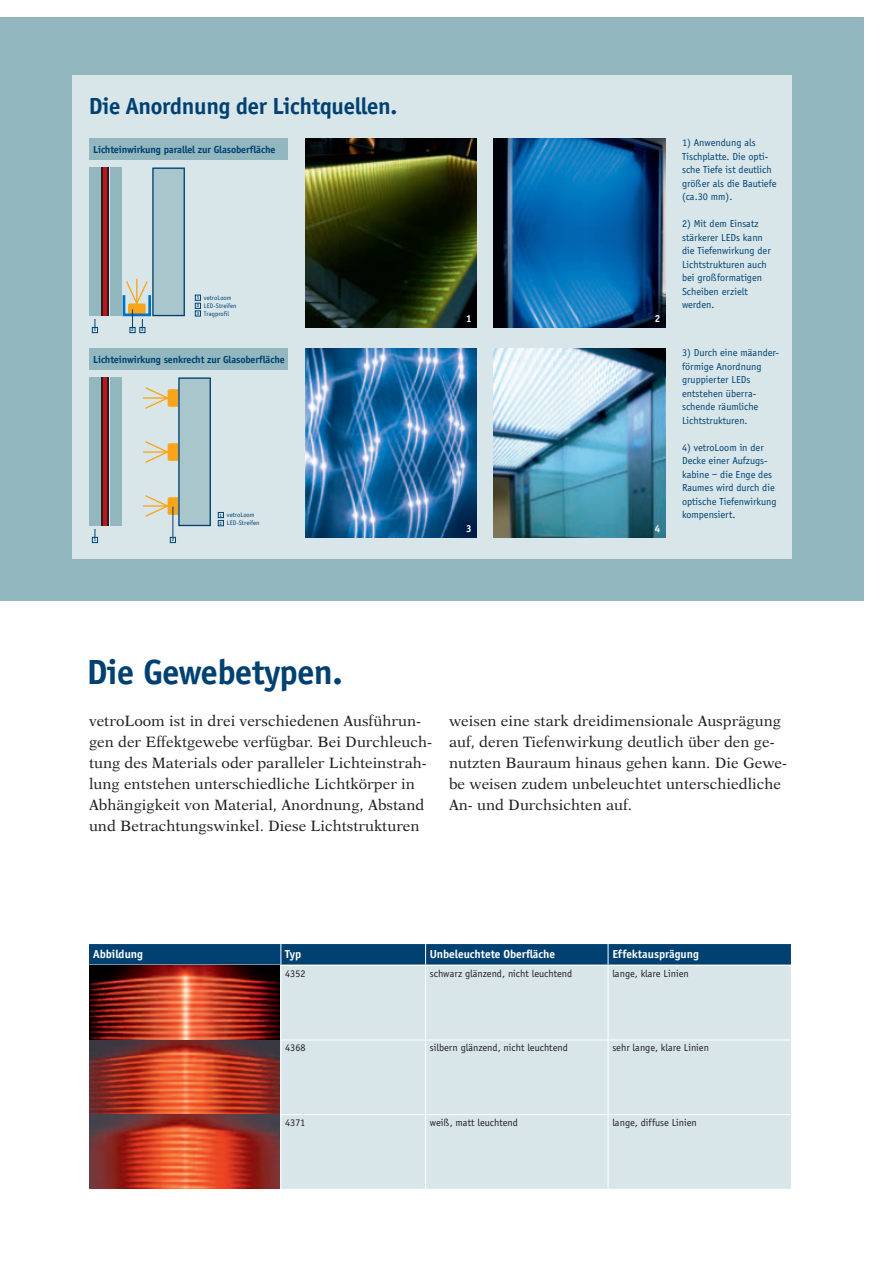
<style>
.page{position:relative;width:881px;height:1263px;background:#fff}
.page>*{position:absolute;margin:0;border:0;box-sizing:border-box;transform-origin:0 0}
.Subhead_Intro{font:700 36px "Officina Sans";letter-spacing:-.01em;color:#004171}
.Subhead_Innen{font:700 24px "Officina Sans";letter-spacing:-.01em;color:#004171}
.Copy_Innen{font:15px/21px "Dutch 823 BT Roman B";color:#231f20}
.t1{font:700 12px "Officina Sans";color:#fff}
.Bildunterschrift{font:10.5px/13.5px "Officina Sans";color:#004171}
.t2{font:10.5px "Officina Sans";color:#231f20}
.Bildunterschrift-2{font:700 10.5px "Officina Sans";letter-spacing:-.01em;color:#004171}
.t3{font:700 10.5px "Officina Sans";color:#fff}
.t4{font:6.75px/7.8px "Officina Sans";color:#004171}
.t5{font:700 4.8px/7.9px "Officina Sans";color:#004171;text-align:justify}
</style>
<div class="page">
<div style="left:0;top:17px;width:863px;height:583px;background:#92b7bf"></div>
<div style="left:89px;top:966px;width:701px;height:223px;background:#d8e6ea"></div>
<hr style="left:280px;top:966px;width:1px;height:73px;background:#fff">
<hr style="left:425px;top:966px;width:1px;height:73px;background:#fff">
<hr style="left:607px;top:966px;width:1px;height:73px;background:#fff">
<hr style="left:89px;top:1039px;width:192px;height:1px;background:#fff">
<hr style="left:281px;top:1039px;width:144px;height:1px;background:#fff">
<hr style="left:280px;top:1040px;width:1px;height:74px;background:#fff">
<hr style="left:425px;top:1039px;width:182px;height:1px;background:#fff">
<hr style="left:425px;top:1040px;width:1px;height:74px;background:#fff">
<hr style="left:608px;top:1039px;width:183px;height:1px;background:#fff">
<hr style="left:607px;top:1040px;width:1px;height:74px;background:#fff">
<hr style="left:89px;top:1114px;width:192px;height:1px;background:#fff">
<hr style="left:281px;top:1114px;width:144px;height:1px;background:#fff">
<hr style="left:280px;top:1115px;width:1px;height:74px;background:#fff">
<hr style="left:425px;top:1114px;width:182px;height:1px;background:#fff">
<hr style="left:425px;top:1115px;width:1px;height:74px;background:#fff">
<hr style="left:608px;top:1114px;width:183px;height:1px;background:#fff">
<hr style="left:607px;top:1115px;width:1px;height:74px;background:#fff">
<div style="left:89px;top:944px;width:702px;height:21px;background:#004171"></div>
<hr style="left:89px;top:964px;width:192px;height:2px;background:#fff">
<hr style="left:281px;top:964px;width:144px;height:2px;background:#fff">
<hr style="left:425px;top:964px;width:182px;height:2px;background:#fff">
<hr style="left:608px;top:964px;width:182px;height:2px;background:#fff">
<img style="left:89px;top:966px;width:191px;height:222px">
<div style="left:72px;top:75px;width:719px;height:483px;background:#d8e6ea"></div>
<img style="left:305px;top:138px;width:171px;height:189px">
<img style="left:493px;top:138px;width:171px;height:189px">
<div style="left:89px;top:167px;width:11px;height:149px;background:#92b7bf"></div>
<div style="left:110px;top:167px;width:11px;height:149px;background:#92b7bf"></div>
<hr style="left:102px;top:167px;width:1px;height:149px;background:#231f20">
<hr style="left:103px;top:167px;width:4px;height:149px;background:#c4121a">
<hr style="left:107px;top:167px;width:1px;height:149px;background:#231f20">
<svg style="left:195px;top:295px;width:5px;height:21px"></svg>
<svg style="left:92px;top:319px;width:6px;height:14px"></svg>
<div style="left:123px;top:294px;width:28px;height:22px;border:3px solid #0072bc"></div>
<svg style="left:125px;top:167px;width:60px;height:166px"></svg>
<div style="left:89px;top:138px;width:199px;height:21px;background:#92b7bf"></div>
<img style="left:305px;top:348px;width:171px;height:189px">
<img style="left:493px;top:348px;width:171px;height:189px">
<hr style="left:143px;top:397px;width:24px;height:2px;background:#f9a51b">
<hr style="left:143px;top:451px;width:24px;height:2px;background:#f9a51b">
<hr style="left:143px;top:505px;width:24px;height:2px;background:#f9a51b">
<div style="left:89px;top:377px;width:11px;height:149px;background:#92b7bf"></div>
<div style="left:110px;top:377px;width:11px;height:149px;background:#92b7bf"></div>
<hr style="left:102px;top:377px;width:1px;height:149px;background:#231f20">
<hr style="left:103px;top:377px;width:4px;height:149px;background:#c4121a">
<hr style="left:107px;top:377px;width:1px;height:149px;background:#231f20">
<svg style="left:92px;top:529px;width:6px;height:14px"></svg>
<svg style="left:170px;top:537px;width:6px;height:6px"></svg>
<svg style="left:218px;top:512px;width:5px;height:14px"></svg>
<hr style="left:172px;top:507px;width:1px;height:30px;background:#004171">
<svg style="left:144px;top:377px;width:67px;height:149px"></svg>
<div style="left:89px;top:348px;width:199px;height:21px;background:#92b7bf"></div>
<p class="Subhead_Innen" style="left:89px;top:91px;width:310px">Die Anordnung der Lichtquellen.</p>
<p class="Bildunterschrift-2" style="left:93px;top:143px;width:183px">Lichteinwirkung parallel zur Glasoberfläche</p>
<p class="t5" style="left:94px;top:326px;width:4px">1</p>
<p class="t5" style="left:131px;top:326px;width:4px">2</p>
<p class="t5" style="left:141px;top:326px;width:4px">3</p>
<p class="t4" style="left:204px;top:294px;width:34px">vetroLoom<br>LED-Streifen<br>Tragprofil</p>
<p class="t5" style="left:196px;top:294px;width:4px">1<br>2<br>3</p>
<p class="Bildunterschrift-2" style="left:93px;top:353px;width:193px">Lichteinwirkung senkrecht zur Glasoberfläche</p>
<p class="t5" style="left:94px;top:536px;width:4px">1</p>
<p class="t5" style="left:172px;top:536px;width:4px">2</p>
<p class="t5" style="left:219px;top:511px;width:4px">1<br>2</p>
<p class="t4" style="left:227px;top:511px;width:34px">vetroLoom<br>LED-Streifen</p>
<p class="t3" style="left:466px;top:312px;width:7px">1</p>
<p class="t3" style="left:654px;top:312px;width:7px">2</p>
<p class="t3" style="left:466px;top:522px;width:7px">3</p>
<p class="t3" style="left:654px;top:522px;width:7px">4</p>
<p class="Bildunterschrift" style="left:681px;top:136px;width:96px">1) Anwendung als<br>Tischplatte. Die opti&shy;sche Tiefe ist deutlich größer als die Bautiefe (ca.30 mm).</p>
<p class="Bildunterschrift" style="left:681px;top:217px;width:90px">2) Mit dem Einsatz stärkerer LEDs kann die Tiefenwirkung der<br>Lichtstrukturen auch bei großformatigen<br>Scheiben erzielt werden.</p>
<p class="Bildunterschrift" style="left:681px;top:346px;width:98px">3) Durch eine mäander&shy;förmige Anordnung gruppierter LEDs entstehen überra&shy;schende räumliche<br>Lichtstrukturen.</p>
<p class="Bildunterschrift" style="left:681px;top:440px;width:96px">4) vetroLoom in der<br>Decke einer Aufzugs&shy;kabine – die Enge des<br>Raumes wird durch die optische Tiefenwirkung kompensiert.</p>
<p class="Subhead_Intro" style="left:87px;top:650px;width:257px">Die Gewebetypen.</p>
<p class="Copy_Innen" style="left:89px;top:710px;width:344px">vetroLoom ist in drei verschiedenen Ausführun&shy;gen der Effektgewebe verfügbar. Bei Durchleuch&shy;tung des Materials oder paralleler Lichteinstrah&shy;lung entstehen unterschiedliche Lichtkörper in Abhängigkeit von Material, Anordnung, Abstand und Betrachtungswinkel. Diese Lichtstrukturen</p>
<p class="Copy_Innen" style="left:449px;top:710px;width:339px">weisen eine stark dreidimensionale Ausprägung auf, deren Tiefenwirkung deutlich über den ge&shy;nutzten Bauraum hinaus gehen kann. Die Gewe&shy;be weisen zudem unbeleuchtet unterschiedliche An- und Durchsichten auf.</p>
<p class="t1" style="left:93px;top:947px;width:51px">Abbildung</p>
<p class="t1" style="left:285px;top:947px;width:17px">Typ</p>
<p class="t1" style="left:429px;top:947px;width:127px">Unbeleuchtete Oberfläche</p>
<p class="t1" style="left:612px;top:947px;width:88px">Effektausprägung</p>
<p class="t2" style="left:285px;top:967px;width:22px">4352</p>
<p class="t2" style="left:429px;top:967px;width:144px">schwarz glänzend, nicht leuchtend</p>
<p class="t2" style="left:612px;top:967px;width:78px">lange, klare Linien</p>
<p class="t2" style="left:285px;top:1042px;width:22px">4368</p>
<p class="t2" style="left:429px;top:1042px;width:139px">silbern glänzend, nicht leuchtend</p>
<p class="t2" style="left:612px;top:1042px;width:98px">sehr lange, klare Linien</p>
<p class="t2" style="left:285px;top:1116px;width:22px">4371</p>
<p class="t2" style="left:429px;top:1116px;width:90px">weiß, matt leuchtend</p>
<p class="t2" style="left:612px;top:1116px;width:86px">lange, diffuse Linien</p>
</div>
